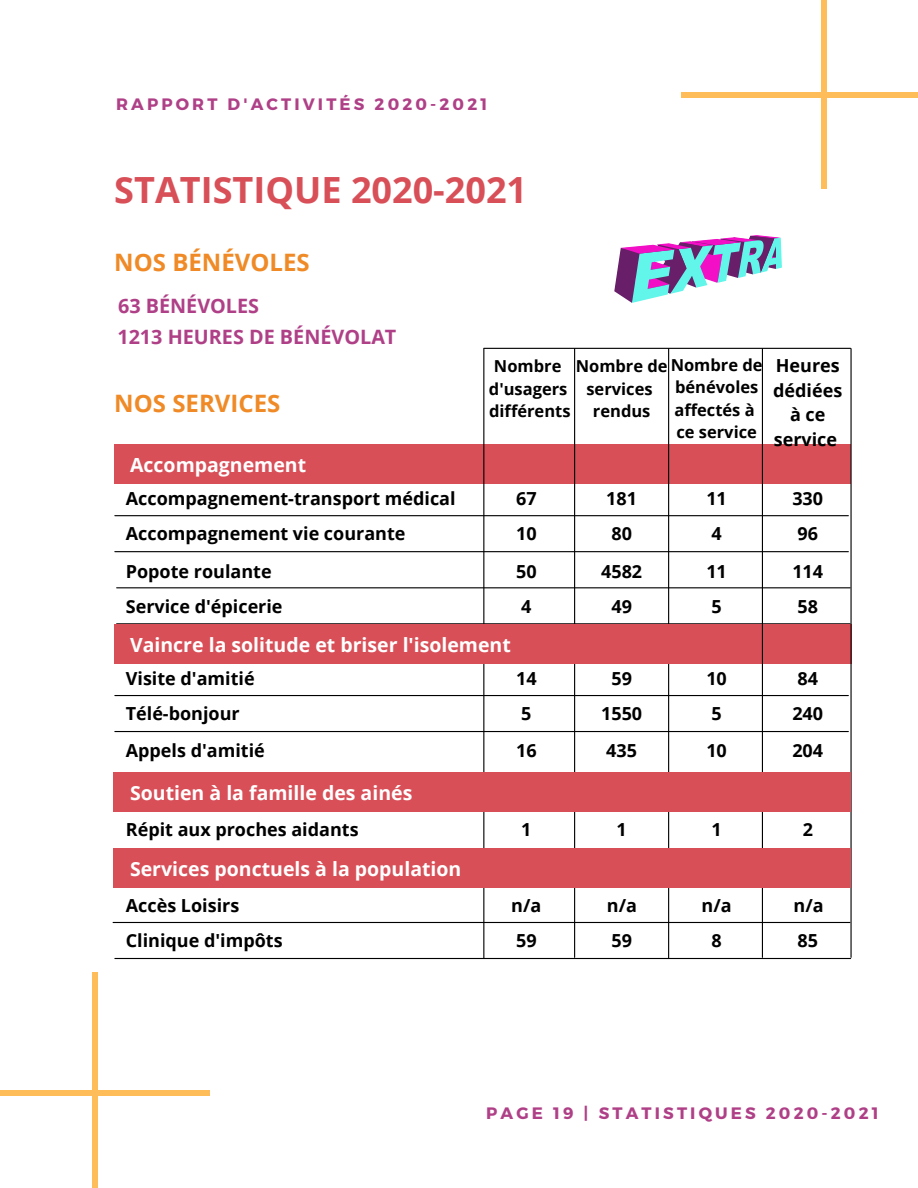
<style>
.page{position:relative;width:918px;height:1188px;background:#fff}
.page>*{position:absolute;margin:0;border:0;box-sizing:border-box;transform-origin:0 0}
.t1{font:700 36.15px "Open Sans";color:#d84f58}
.t2{font:700 24px "Open Sans";color:#ef8a26}
.t3{font:700 19.8px/31px "Open Sans";color:#af4087}
.t4{font:700 19.5px "Open Sans";color:#fff}
.t5{font:700 18px/34.2px "Open Sans";color:#000}
.t6{font:700 16.5px/22.5px "Open Sans";color:#000;text-align:center}
.t7{font:700 16.5px "Montserrat";letter-spacing:.19em;color:#af4087}
</style>
<div class="page">
<div style="left:681px;top:92px;width:237px;height:6px;background:#ffbd59"></div>
<div style="left:821px;top:0;width:6px;height:189px;background:#ffbd59"></div>
<div style="left:0;top:1091px;width:210px;height:5px;background:#ffbd59"></div>
<div style="left:92px;top:972px;width:6px;height:216px;background:#ffbd59"></div>
<hr style="left:115px;top:515px;width:733px;height:1px;background:#000">
<div style="left:114px;top:444px;width:737px;height:40px;background:#d84f58"></div>
<hr style="left:115px;top:551px;width:733px;height:1px;background:#000">
<hr style="left:117px;top:587px;width:733px;height:1px;background:#000">
<hr style="left:117px;top:623px;width:733px;height:1px;background:#000">
<hr style="left:483px;top:349px;width:1px;height:609px;background:#000">
<hr style="left:668px;top:349px;width:1px;height:609px;background:#000">
<hr style="left:574px;top:349px;width:1px;height:608px;background:#000">
<div style="left:114px;top:624px;width:738px;height:40px;background:#d84f58"></div>
<hr style="left:850px;top:349px;width:2px;height:608px;background:#000">
<hr style="left:762px;top:349px;width:1px;height:608px;background:#000">
<hr style="left:484px;top:348px;width:367px;height:1px;background:#000">
<hr style="left:115px;top:695px;width:733px;height:1px;background:#000">
<hr style="left:115px;top:731px;width:733px;height:1px;background:#000">
<div style="left:113px;top:772px;width:737px;height:40px;background:#d84f58"></div>
<div style="left:113px;top:848px;width:737px;height:40px;background:#d84f58"></div>
<hr style="left:113px;top:922px;width:737px;height:1px;background:#000">
<hr style="left:115px;top:958px;width:736px;height:1px;background:#000">
<svg style="left:614px;top:235px;width:168px;height:68px"></svg>
<p class="t7" style="left:116px;top:94px;width:373px">RAPPORT D'ACTIVITÉS 2020-2021</p>
<h1 class="t1" style="left:114px;top:165px;width:414px">STATISTIQUE 2020-2021</h1>
<h2 class="t2" style="left:114px;top:245px;width:197px">NOS BÉNÉVOLES</h2>
<p class="t3" style="left:117px;top:290px;width:281px">63 BÉNÉVOLES<br>1213 HEURES DE BÉNÉVOLAT</p>
<h2 class="t2" style="left:114px;top:386px;width:168px">NOS SERVICES</h2>
<p class="t6" style="left:489px;top:355px;width:83px">Nombre d'usagers différents</p>
<p class="t6" style="left:576px;top:354px;width:188px">Nombre de Nombre de</p>
<p class="t6" style="left:674px;top:376px;width:85px;text-align:left">bénévoles affectés à ce service</p>
<p class="t6" style="left:586px;top:377px;width:68px">services</p>
<p class="t6" style="left:593px;top:400px;width:59px">rendus</p>
<p class="t5" style="left:773px;top:352px;width:71px;line-height:24.8px;text-align:center">Heures dédiées à ce service</p>
<p class="t4" style="left:130px;top:451px;width:178px">Accompagnement</p>
<p class="t5" style="left:126px;top:481px;width:331px">Accompagnement-transport médical<br>Accompagnement vie courante</p>
<p class="t5" style="left:126px;top:553px;width:158px;line-height:35.1px">Popote roulante<br>Service d'épicerie</p>
<p class="t4" style="left:130px;top:631px;width:382px">Vaincre la solitude et briser l'isolement</p>
<p class="t5" style="left:606px;top:481px;width:32px">181</p>
<p class="t5" style="left:516px;top:481px;width:22px">67<br>10</p>
<p class="t5" style="left:601px;top:514px;width:43px;line-height:38px;text-align:center">80<br>4582</p>
<p class="t5" style="left:516px;top:554px;width:22px">50</p>
<p class="t5" style="left:521px;top:589px;width:12px">4</p>
<p class="t5" style="left:611px;top:589px;width:22px">49</p>
<p class="t5" style="left:706px;top:481px;width:22px">11</p>
<p class="t5" style="left:792px;top:481px;width:32px">330</p>
<p class="t5" style="left:706px;top:514px;width:22px;line-height:38px">4<br>11</p>
<p class="t5" style="left:798px;top:516px;width:22px">96</p>
<p class="t5" style="left:792px;top:554px;width:32px">114</p>
<p class="t5" style="left:712px;top:589px;width:12px">5</p>
<p class="t5" style="left:798px;top:589px;width:22px">58</p>
<p class="t5" style="left:126px;top:661px;width:130px">Visite d'amitié<br>Télé-bonjour</p>
<p class="t5" style="left:126px;top:733px;width:140px">Appels d'amitié</p>
<p class="t4" style="left:130px;top:779px;width:284px">Soutien à la famille des ainés</p>
<p class="t5" style="left:126px;top:812px;width:234px">Répit aux proches aidants</p>
<p class="t4" style="left:130px;top:855px;width:333px">Services ponctuels à la population</p>
<p class="t5" style="left:516px;top:661px;width:22px">14</p>
<p class="t5" style="left:601px;top:661px;width:43px;text-align:center">59<br>1550</p>
<p class="t5" style="left:521px;top:695px;width:12px">5</p>
<p class="t5" style="left:706px;top:661px;width:22px">10</p>
<p class="t5" style="left:798px;top:661px;width:22px">84</p>
<p class="t5" style="left:712px;top:696px;width:12px">5</p>
<p class="t5" style="left:792px;top:696px;width:32px">240</p>
<p class="t5" style="left:516px;top:733px;width:22px">16</p>
<p class="t5" style="left:606px;top:733px;width:32px">435</p>
<p class="t5" style="left:792px;top:733px;width:32px">204</p>
<p class="t5" style="left:706px;top:733px;width:22px">10</p>
<p class="t5" style="left:521px;top:812px;width:12px">1</p>
<p class="t5" style="left:617px;top:812px;width:12px">1</p>
<p class="t5" style="left:712px;top:812px;width:12px">1</p>
<p class="t5" style="left:803px;top:812px;width:12px">2</p>
<p class="t5" style="left:126px;top:888px;width:115px">Accès Loisirs</p>
<p class="t5" style="left:511px;top:888px;width:32px">n/a</p>
<p class="t5" style="left:607px;top:888px;width:32px">n/a</p>
<p class="t5" style="left:702px;top:888px;width:32px">n/a</p>
<p class="t5" style="left:794px;top:888px;width:32px">n/a</p>
<p class="t5" style="left:126px;top:923px;width:158px">Clinique d'impôts</p>
<p class="t5" style="left:516px;top:923px;width:22px">59</p>
<p class="t5" style="left:611px;top:923px;width:22px">59</p>
<p class="t5" style="left:712px;top:923px;width:12px">8</p>
<p class="t5" style="left:798px;top:923px;width:22px">85</p>
<p class="t7" style="left:486px;top:1102px;width:394px">PAGE 19 | STATISTIQUES 2020-2021</p>
</div>
